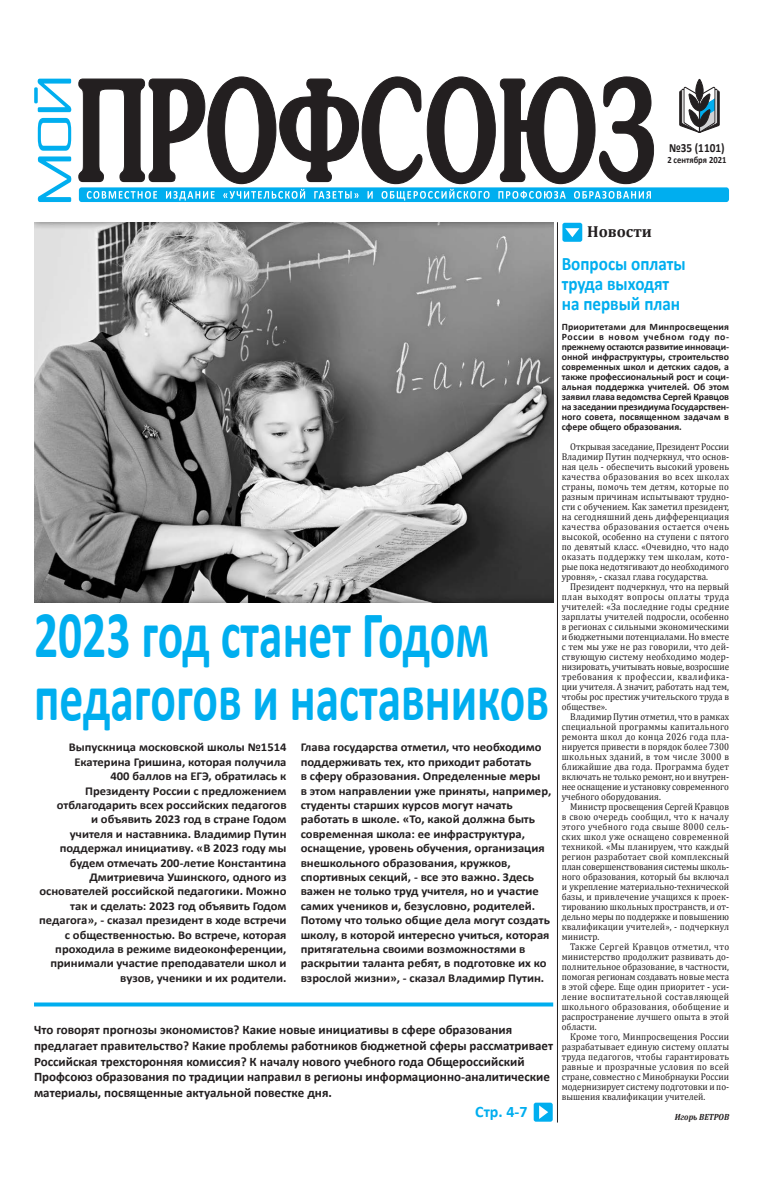
<style>
.page{position:relative;width:766px;height:1191px;background:#fff}
.page>*{position:absolute;margin:0;border:0;box-sizing:border-box;transform-origin:0 0}
.t1{font:700 67px/63px "Calibri";color:#00aeef;scale:.71 1}
.t2{font:700 19px/20px "Calibri";color:#00aeef;scale:.9 1}
.t3{font:700 16px "Cambria";color:#231f20}
.t4{font:700 16px "Calibri";color:#00aeef}
.t5{font:700 13px/15.6px "Calibri";color:#231f20}
.t6{font:700 12.5px "Calibri";color:#231f20;scale:.9 1}
.t7{font:700 12px/14.4px "Calibri";color:#231f20;text-align:right;scale:1.05 1}
.t8{font:9.8px/10px "Cambria";color:#231f20;text-align:justify;scale:.92 1}
.t9{font:700 9.8px/10px "Calibri";letter-spacing:.005em;color:#231f20;text-align:justify}
.t10{font:700 9.5px "Calibri";color:#231f20;scale:.9 1}
.t11{font:italic 700 9px "Cambria";color:#231f20;scale:.9 1}
</style>
<div class="page">
<svg style="left:79px;top:77px;width:574px;height:107px"></svg>
<div style="left:79px;top:187px;width:649px;height:15px;background:#00aeef;border-radius:3px"></div>
<svg style="left:87px;top:189px;width:402px;height:12px"></svg>
<svg style="left:498px;top:191px;width:152px;height:8px"></svg>
<svg style="left:679px;top:78px;width:40px;height:55px"></svg>
<svg style="left:34px;top:79px;width:37px;height:123px"></svg>
<div style="left:562px;top:223px;width:20px;height:19px;background:#00aeef;border-radius:2px"></div>
<svg style="left:565px;top:228px;width:14px;height:9px"></svg>
<hr style="left:557px;top:222px;width:1px;height:900px;background:#231f20">
<img style="left:34px;top:222px;width:519px;height:380px">
<svg style="left:34px;top:1002px;width:519px;height:4px;background:#1fb8f0"></svg>
<div style="left:533px;top:1102px;width:19px;height:19px;background:#00aeef;border-radius:2px"></div>
<svg style="left:539px;top:1105px;width:9px;height:14px"></svg>
<p class="t6" style="left:669px;top:139px;width:63px">№35 (1101)</p>
<p class="t10" style="left:667px;top:154px;width:67px">2 сентября 2021</p>
<h1 class="t1" style="left:34px;top:601px;width:726px">2023 год станет Годом педагогов и наставников</h1>
<p class="t7" style="left:39px;top:740px;width:237px">Выпускница московской школы №1514<br>Екатерина Гришина, которая получила<br>400 баллов на ЕГЭ, обратилась к<br>Президенту России с предложением отблагодарить всех российских педагогов<br>и объявить 2023 год в стране Годом<br>учителя и наставника. Владимир Путин поддержал инициативу. «В 2023 году мы будем отмечать 200-летие Константина Дмитриевича Ушинского, одного из основателей российской педагогики. Можно так и сделать: 2023 год объявить Годом педагога», - сказал президент в ходе встречи с общественностью. Во встрече, которая проходила в режиме видеоконференции, принимали участие преподаватели школ и вузов, ученики и их родители.</p>
<p class="t7" style="left:300px;top:740px;width:240px;text-align:left">Глава государства отметил, что необходимо поддерживать тех, кто приходит работать<br>в сферу образования. Определенные меры<br>в этом направлении уже приняты, например, студенты старших курсов могут начать работать в школе. «То, какой должна быть современная школа: ее инфраструктура, оснащение, уровень обучения, организация внешкольного образования, кружков, спортивных секций, - все это важно. Здесь важен не только труд учителя, но и участие самих учеников и, безусловно, родителей.<br>Потому что только общие дела могут создать школу, в которой интересно учиться, которая притягательна своими возможностями в раскрытии таланта ребят, в подготовке их ко взрослой жизни», - сказал Владимир Путин.</p>
<p class="t5" style="left:34px;top:1021px;width:520px">Что говорят прогнозы экономистов? Какие новые инициативы в сфере образования предлагает правительство? Какие проблемы работников бюджетной сферы рассматривает Российская трехсторонняя комиссия? К началу нового учебного года Общероссийский Профсоюз образования по традиции направил в регионы информационно-аналитические материалы, посвященные актуальной повестке дня.</p>
<h3 class="t4" style="left:475px;top:1100px;width:54px">Стр. 4-7</h3>
<h3 class="t3" style="left:587px;top:220px;width:66px">Новости</h3>
<h2 class="t2" style="left:561px;top:253px;width:139px">Вопросы оплаты труда выходят на первый план</h2>
<p class="t9" style="left:561px;top:321px;width:169px">Приоритетами для Минпросвещения России в новом учебном году по&shy;прежнему остаются развитие инноваци&shy;онной инфраструктуры, строительство современных школ и детских садов, а также профессиональный рост и соци&shy;альная поддержка учителей. Об этом заявил глава ведомства Сергей Кравцов на заседании президиума Государствен&shy;ного совета, посвященном задачам в сфере общего образования.</p>
<p class="t8" style="left:561px;top:442px;width:183px;text-indent:9px">Открывая заседание, Президент России Владимир Путин подчеркнул, что основ&shy;ная цель - обеспечить высокий уровень качества образования во всех школах страны, помочь тем детям, которые по разным причинам испытывают трудно&shy;сти с обучением. Как заметил президент, на сегодняшний день дифференциация качества образования остается очень высокой, особенно на ступени с пятого по девятый класс. «Очевидно, что надо оказать поддержку тем школам, кото&shy;рые пока недотягивают до необходимого уровня», - сказал глава государства.</p>
<p class="t8" style="left:561px;top:582px;width:183px;text-indent:9px">Президент подчеркнул, что на первый план выходят вопросы оплаты труда учителей: «За последние годы средние зарплаты учителей подросли, особенно в регионах с сильными экономическими и бюджетными потенциалами. Но вместе с тем мы уже не раз говорили, что дей&shy;ствующую систему необходимо модер&shy;низировать, учитывать новые, возросшие требования к профессии, квалифика&shy;ции учителя. А значит, работать над тем, чтобы рос престиж учительского труда в обществе».</p>
<p class="t8" style="left:561px;top:712px;width:183px;text-indent:9px">Владимир Путин отметил, что в рамках специальной программы капитального ремонта школ до конца 2026 года пла&shy;нируется привести в порядок более 7300 школьных зданий, в том числе 3000 в ближайшие два года. Программа будет включать не только ремонт, но и внутрен&shy;нее оснащение и установку современного учебного оборудования.</p>
<p class="t8" style="left:561px;top:801px;width:183px;text-indent:9px">Министр просвещения Сергей Кравцов в свою очередь сообщил, что к началу этого учебного года свыше 8000 сель&shy;ских школ уже оснащено современной техникой. «Мы планируем, что каждый регион разработает свой комплексный план совершенствования системы школь&shy;ного образования, который бы включал и укрепление материально-технической базы, и привлечение учащихся к проек&shy;тированию школьных пространств, и от&shy;дельно меры по поддержке и повышению квалификации учителей», - подчеркнул министр.</p>
<p class="t8" style="left:561px;top:941px;width:183px;text-indent:9px">Также Сергей Кравцов отметил, что министерство продолжит развивать до&shy;полнительное образование, в частности, помогая регионам создавать новые места в этой сфере. Еще один приоритет - уси&shy;ление воспитательной составляющей школьного образования, обобщение и распространение лучшего опыта в этой области.</p>
<p class="t8" style="left:561px;top:1031px;width:183px;text-indent:9px">Кроме того, Минпросвещения России разрабатывает единую систему оплаты труда педагогов, чтобы гарантировать равные и прозрачные условия по всей стране, совместно с Минобрнауки России модернизирует систему подготовки и по&shy;вышения квалификации учителей.</p>
<p class="t11" style="left:674px;top:1111px;width:62px">Игорь ВЕТРОВ</p>
</div>
